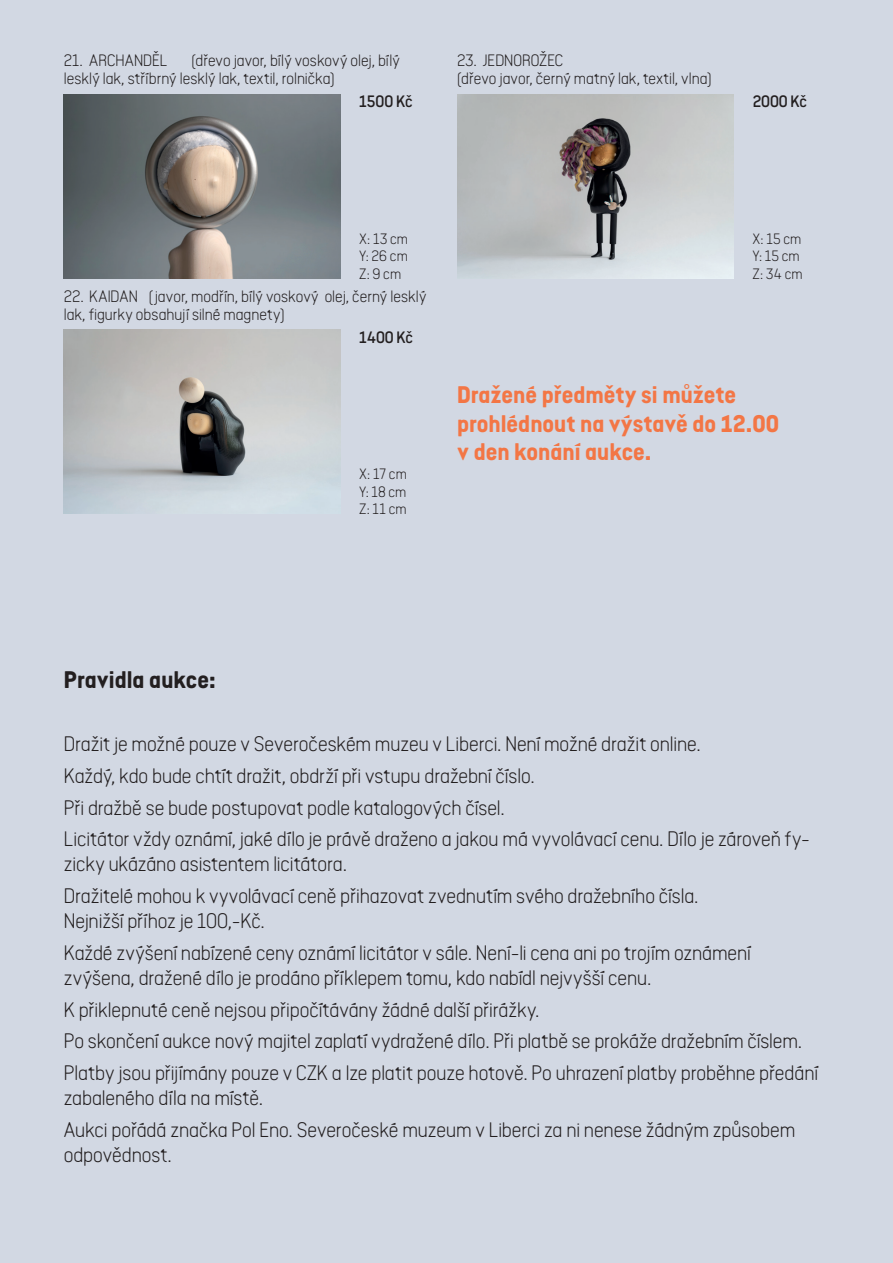
<style>
.page{position:relative;width:893px;height:1263px;background:#d2d8e3}
.page>*{position:absolute;margin:0;border:0;box-sizing:border-box;transform-origin:0 0}
.t1{font:700 24px/28.8px "Zedou";color:#f37645}
.t2{font:700 24px "Zedou";color:#231f20}
.t3{font:300 21px/31.7px "Zedou";letter-spacing:-.005em;color:#231f20}
.t4{font:300 16.5px/18.3px "Zedou";color:#231f20}
.t5{font:500 16.5px "Zedou";letter-spacing:-.005em;color:#231f20}
.t6{font:300 15px/17.2px "Zedou";letter-spacing:.005em;color:#231f20;text-align:justify}
</style>
<div class="page">
<img style="left:64px;top:94px;width:276px;height:185px">
<img style="left:64px;top:330px;width:276px;height:184px">
<img style="left:457px;top:94px;width:276px;height:185px">
<p class="t4" style="left:64px;top:51px;width:105px">21. ARCHANDĚL</p>
<p class="t4" style="left:64px;top:51px;width:338px;text-indent:128px">(dřevo javor, bílý voskový olej, bílý lesklý lak, stříbrný lesklý lak, textil, rolnička)</p>
<p class="t4" style="left:457px;top:51px;width:256px">23. JEDNOROŽEC<br>(dřevo javor, černý matný lak, textil, vlna)</p>
<p class="t5" style="left:359px;top:91px;width:55px">1500 Kč</p>
<p class="t5" style="left:753px;top:91px;width:56px">2000 Kč</p>
<p class="t6" style="left:359px;top:230px;width:50px">X: 13 cm Y: 26 cm Z: 9 cm</p>
<p class="t4" style="left:64px;top:286px;width:364px">22. KAIDAN (javor, modřín, bílý voskový olej, černý lesklý lak, figurky obsahují silné magnety)</p>
<p class="t5" style="left:359px;top:327px;width:55px">1400 Kč</p>
<p class="t6" style="left:359px;top:465px;width:49px">X: 17 cm Y: 18 cm Z: 11 cm</p>
<p class="t6" style="left:753px;top:230px;width:51px;text-align:left">X: 15 cm<br>Y: 15 cm<br>Z: 34 cm</p>
<p class="t1" style="left:457px;top:381px;width:323px">Dražené předměty si můžete prohlédnout na výstavě do 12.00 v den konání aukce.</p>
<p class="t2" style="left:64px;top:665px;width:153px">Pravidla aukce:</p>
<p class="t3" style="left:64px;top:728px;width:748px">Dražit je možné pouze v Severočeském muzeu v Liberci. Není možné dražit online.<br>Každý, kdo bude chtít dražit, obdrží při vstupu dražební číslo.<br>Při dražbě se bude postupovat podle katalogových čísel.<br>Licitátor vždy oznámí, jaké dílo je právě draženo a jakou má vyvolávací cenu. Dílo je zároveň fy-</p>
<p class="t3" style="left:64px;top:848px;width:636px">zicky ukázáno asistentem licitátora.<br>Dražitelé mohou k vyvolávací ceně přihazovat zvednutím svého dražebního čísla.</p>
<p class="t3" style="left:64px;top:905px;width:689px">Nejnižší příhoz je 100,-Kč.<br>Každé zvýšení nabízené ceny oznámí licitátor v sále. Není-li cena ani po trojím oznámení</p>
<p class="t3" style="left:64px;top:962px;width:756px">zvýšena, dražené dílo je prodáno příklepem tomu, kdo nabídl nejvyšší cenu.<br>K přiklepnuté ceně nejsou připočítávány žádné další přirážky.<br>Po skončení aukce nový majitel zaplatí vydražené dílo. Při platbě se prokáže dražebním číslem.<br>Platby jsou přijímány pouze v CZK a lze platit pouze hotově. Po uhrazení platby proběhne předání</p>
<p class="t3" style="left:64px;top:1082px;width:733px">zabaleného díla na místě.<br>Aukci pořádá značka Pol Eno. Severočeské muzeum v Liberci za ni nenese žádným způsobem</p>
<p class="t3" style="left:64px;top:1138px;width:110px">odpovědnost.</p>
</div>
